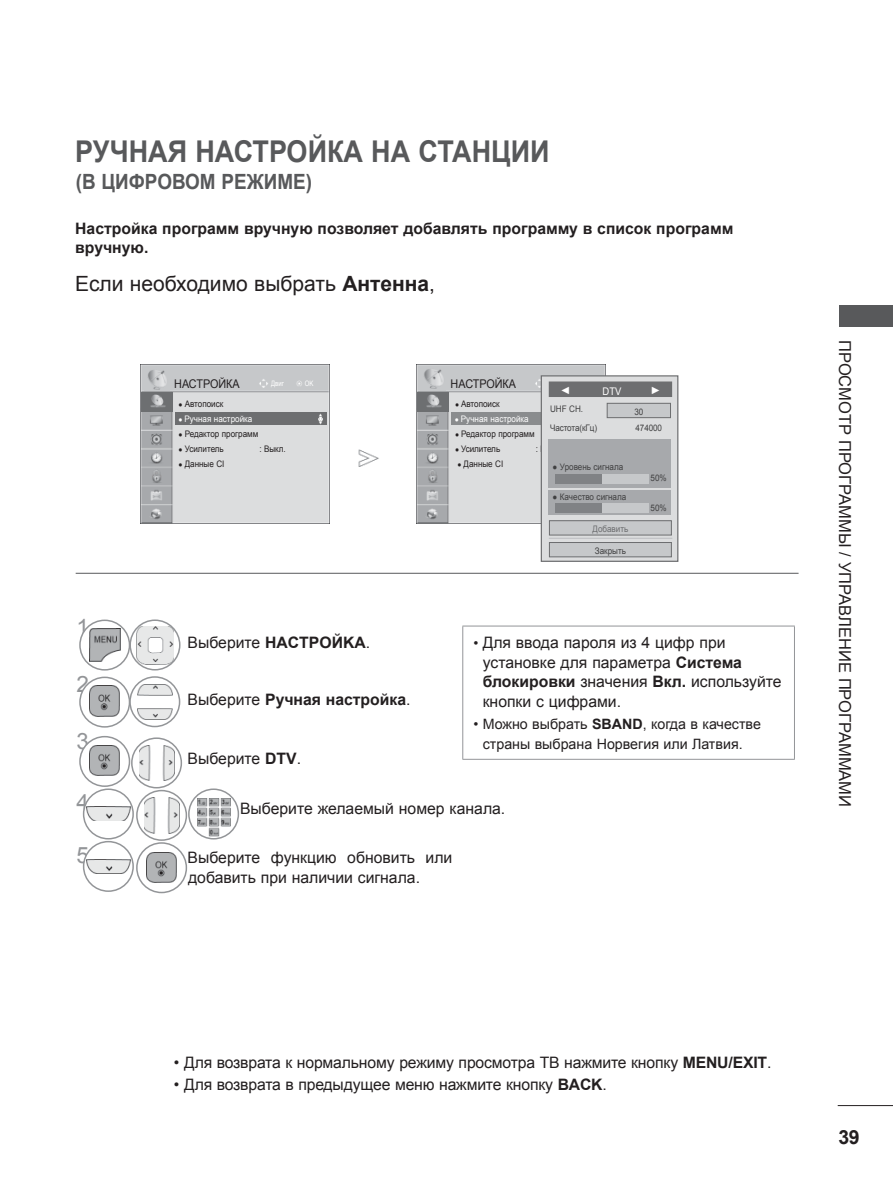
<style>
.page{position:relative;width:893px;height:1191px;background:#fff}
.page>*{position:absolute;margin:0;border:0;box-sizing:border-box;transform-origin:0 0}
.t1{font:700 30px "Arial";color:#58595b;scale:.9 1}
.t2{font:22.5px "Arial";color:#939598}
.t3{font:21px "Arial";color:#231f20}
.t4{font:700 21px "Arial";color:#58595b;scale:.9 1}
.t5{font:700 19.5px "Arial";color:#231f20}
.t6{font:16.5px "Arial";color:#231f20}
.t7{font:15.75px/19.5px "Arial";color:#231f20}
.t8{font:700 15.75px/19.5px "Arial";color:#231f20}
.t9{font:14.25px/19.5px "Arial";color:#231f20}
.t10{font:12px "Arial";color:#231f20;scale:.9 1}
.t11{font:10.5px "Arial";color:#fff;scale:.9 1}
.t12{font:10.5px "Arial";color:#fff}
.t13{font:9px "Arial";letter-spacing:-.005em;color:#231f20;scale:.9 1}
.t14{font:9px "Arial";color:#404041;scale:.9 1}
.t15{font:9px "Arial";color:#fff;scale:.9 1}
.t16{font:9px "Arial";color:#6d6e70;scale:.9 1}
.t17{font:7.5px "Arial";color:#fff;scale:.8 1}
.t18{font:4.5px "Arial";color:#fff;scale:.9 1}
.s1{font-weight:700}
.s2{font-size:7.5px}
.s3{font-weight:400}
.s4{font-size:14.25px}
</style>
<div class="page">
<hr style="left:838px;top:1105px;width:55px;height:1px;background:#231f20">
<div style="left:839px;top:305px;width:54px;height:22px;background:#58595b"></div>
<img style="left:417px;top:365px;width:189px;height:159px">
<div style="left:451px;top:413px;width:152px;height:12px;background:#8a8c8e"></div>
<hr style="left:76px;top:573px;width:723px;height:1px;background:#58595b">
<img style="left:358px;top:449px;width:21px;height:18px">
<img style="left:140px;top:365px;width:189px;height:159px">
<div style="left:175px;top:413px;width:151px;height:12px;background:#6d6e70"></div>
<div style="left:541px;top:376px;width:137px;height:185px;background:#dcddde"></div>
<div style="left:541px;top:375px;width:137px;height:187px;border:1px solid #6d6e70"></div>
<div style="left:549px;top:382px;width:123px;height:14px;background:#6d6e70"></div>
<div style="left:549px;top:382px;width:123px;height:15px;border:1px solid #6d6e70"></div>
<div style="left:607px;top:403px;width:63px;height:15px;background:#c6c8ca"></div>
<div style="left:607px;top:403px;width:64px;height:15px;border:1px solid #6d6e70"></div>
<div style="left:549px;top:542px;width:122px;height:15px;background:#c6c8ca"></div>
<div style="left:549px;top:542px;width:123px;height:15px;border:1px solid #6d6e70"></div>
<div style="left:549px;top:521px;width:122px;height:14px;background:#c6c8ca"></div>
<div style="left:549px;top:520px;width:123px;height:15px;border:1px solid #6d6e70"></div>
<hr style="left:549px;top:538px;width:123px;height:1px;background:#bbbdc0">
<div style="left:548px;top:439px;width:123px;height:48px;background:#a7a9ac"></div>
<div style="left:555px;top:474px;width:93px;height:10px;background:#c6c8ca"></div>
<div style="left:555px;top:474px;width:47px;height:10px;background:#808285"></div>
<div style="left:548px;top:490px;width:123px;height:25px;background:#a7a9ac"></div>
<div style="left:555px;top:503px;width:93px;height:9px;background:#c6c8ca"></div>
<div style="left:555px;top:503px;width:47px;height:9px;background:#808285"></div>
<svg style="left:318px;top:417px;width:5px;height:4px"></svg>
<img style="left:421px;top:367px;width:25px;height:23px">
<img style="left:144px;top:368px;width:25px;height:23px">
<img style="left:141px;top:392px;width:31px;height:19px">
<img style="left:418px;top:392px;width:31px;height:19px">
<hr style="left:462px;top:625px;width:333px;height:1px;background:#939598">
<hr style="left:462px;top:626px;width:1px;height:133px;background:#939598">
<hr style="left:794px;top:626px;width:1px;height:133px;background:#939598">
<hr style="left:462px;top:759px;width:333px;height:1px;background:#939598">
<svg style="left:80px;top:620px;width:49px;height:50px"></svg>
<img style="left:89px;top:628px;width:31px;height:33px">
<div style="left:79px;top:619px;width:51px;height:51px;border:2px solid #939598;border-radius:50%"></div>
<svg style="left:130px;top:620px;width:50px;height:50px"></svg>
<img style="left:136px;top:626px;width:38px;height:38px">
<div style="left:129px;top:619px;width:51px;height:51px;border:2px solid #939598;border-radius:50%"></div>
<svg style="left:80px;top:677px;width:49px;height:50px"></svg>
<img style="left:89px;top:686px;width:30px;height:30px">
<div style="left:79px;top:676px;width:51px;height:51px;border:2px solid #939598;border-radius:50%"></div>
<svg style="left:130px;top:677px;width:50px;height:49px"></svg>
<img style="left:137px;top:684px;width:35px;height:35px">
<div style="left:129px;top:676px;width:51px;height:51px;border:2px solid #939598;border-radius:50%"></div>
<img style="left:139px;top:745px;width:35px;height:36px">
<div style="left:131px;top:737px;width:51px;height:51px;border:2px solid #939598;border-radius:50%"></div>
<img style="left:89px;top:745px;width:30px;height:30px">
<div style="left:79px;top:736px;width:51px;height:51px;border:2px solid #939598;border-radius:50%"></div>
<svg style="left:137px;top:790px;width:49px;height:50px"></svg>
<img style="left:144px;top:797px;width:35px;height:36px">
<div style="left:136px;top:790px;width:51px;height:51px;border:2px solid #939598;border-radius:50%"></div>
<img style="left:86px;top:807px;width:44px;height:14px">
<div style="left:83px;top:788px;width:51px;height:51px;border:2px solid #939598;border-radius:50%"></div>
<img style="left:197px;top:798px;width:33px;height:38px">
<div style="left:188px;top:788px;width:51px;height:51px;border:2px solid #939598;border-radius:50%"></div>
<img style="left:147px;top:852px;width:30px;height:30px">
<div style="left:136px;top:842px;width:51px;height:51px;border:2px solid #939598;border-radius:50%"></div>
<img style="left:86px;top:859px;width:44px;height:14px">
<div style="left:83px;top:841px;width:51px;height:51px;border:2px solid #939598;border-radius:50%"></div>
<h1 class="t1" style="left:75px;top:135px;width:529px">РУЧНАЯ НАСТРОЙКА НА СТАНЦИИ</h1>
<h3 class="t4" style="left:76px;top:170px;width:264px">(В ЦИФРОВОМ РЕЖИМЕ)</h3>
<p class="t8" style="left:75px;top:219px;width:659px">Настройка программ вручную позволяет добавлять программу в список программ вручную.</p>
<h3 class="t3" style="left:75px;top:269px;width:361px">Если необходимо выбрать <span class="s1">Антенна</span>,</h3>
<h2 class="t2" style="left:77px;top:614px;width:14px">1</h2>
<h2 class="t2" style="left:77px;top:671px;width:14px">2</h2>
<h2 class="t2" style="left:77px;top:728px;width:14px">3</h2>
<p class="t10" style="left:174px;top:375px;width:74px">НАСТРОЙКА</p>
<p class="t15" style="left:178px;top:413px;width:84px"><span class="s2">●</span> Ручная настройка</p>
<p class="t17" style="left:271px;top:379px;width:17px">Двиг</p>
<p class="t17" style="left:305px;top:380px;width:12px">OK</p>
<p class="t13" style="left:179px;top:398px;width:51px"><span class="s2">●</span> Автопоиск</p>
<p class="t13" style="left:179px;top:427px;width:90px"><span class="s2">●</span> Редактор программ</p>
<p class="t13" style="left:179px;top:442px;width:52px"><span class="s2">●</span> Усилитель</p>
<p class="t13" style="left:259px;top:443px;width:31px">: Выкл.</p>
<p class="t13" style="left:179px;top:457px;width:52px"><span class="s2">●</span> Данные CI</p>
<p class="t18" style="left:317px;top:417px;width:6px;rotate:-90deg">►</p>
<p class="t18" style="left:324px;top:421px;width:6px;rotate:90deg">►</p>
<p class="t7" style="left:188px;top:632px;width:184px">Выберите <span class="s1">HACTPOЙKA</span>.</p>
<p class="t8" style="left:188px;top:689px;width:224px"><span class="s3">Выберите</span> Ручная настройка<span class="s3">.</span></p>
<p class="t7" style="left:188px;top:748px;width:115px">Выберите <span class="s1">DTV</span>.</p>
<p class="t10" style="left:451px;top:375px;width:74px">НАСТРОЙКА</p>
<p class="t15" style="left:455px;top:413px;width:84px"><span class="s2">●</span> Ручная настройка</p>
<p class="t13" style="left:455px;top:398px;width:51px"><span class="s2">●</span> Автопоиск</p>
<p class="t13" style="left:455px;top:427px;width:90px"><span class="s2">●</span> Редактор программ</p>
<p class="t13" style="left:455px;top:442px;width:52px"><span class="s2">●</span> Усилитель</p>
<p class="t13" style="left:457px;top:457px;width:52px"><span class="s2">●</span> Данные CI</p>
<p class="t12" style="left:560px;top:383px;width:12px">◄</p>
<p class="t11" style="left:603px;top:385px;width:22px">DTV</p>
<p class="t12" style="left:650px;top:383px;width:12px">►</p>
<p class="t14" style="left:550px;top:403px;width:38px">UHF CH.</p>
<p class="t14" style="left:634px;top:407px;width:12px">30</p>
<p class="t14" style="left:550px;top:422px;width:54px">Частота(кГц)</p>
<p class="t14" style="left:635px;top:423px;width:31px">474000</p>
<p class="t14" style="left:552px;top:461px;width:80px">● Уровень сигнала</p>
<p class="t14" style="left:552px;top:490px;width:84px">● Качество сигнала</p>
<p class="t16" style="left:592px;top:523px;width:41px">Добавить</p>
<p class="t14" style="left:595px;top:545px;width:36px">Закрыть</p>
<p class="t14" style="left:651px;top:472px;width:20px">50%</p>
<p class="t14" style="left:651px;top:502px;width:20px">50%</p>
<p class="t7" style="left:483px;top:633px;width:300px;text-indent:-9px"><span class="s4">•</span> Для ввода пароля из 4 цифр при установке для параметра <span class="s1">Система блокировки</span> значения <span class="s1">Вкл.</span> используйте кнопки с цифрами.</p>
<p class="t9" style="left:483px;top:714px;width:280px;text-indent:-9px">• Можно выбрать <span class="s1">SBAND</span>, когда в качестве страны выбрана Норвегия или Латвия.</p>
<h2 class="t2" style="left:77px;top:790px;width:14px">4</h2>
<h2 class="t2" style="left:77px;top:842px;width:14px">5</h2>
<p class="t7" style="left:188px;top:848px;width:266px">Выберите функцию обновить или добавить при наличии сигнала.</p>
<p class="t7" style="left:240px;top:798px;width:267px">Выберите желаемый номер канала.</p>
<p class="t6" style="left:856px;top:340px;width:468px;rotate:90deg">ПРОСМОТР ПРОГРАММЫ / УПРАВЛЕНИЕ ПРОГРАММАМИ</p>
<p class="t7" style="left:174px;top:1052px;width:599px">• Для возврата к нормальному режиму просмотра ТВ нажмите кнопку <span class="s1">MENU/EXIT</span>.</p>
<p class="t7" style="left:174px;top:1075px;width:434px">• Для возврата в предыдущее меню нажмите кнопку <span class="s1">BACK</span>.</p>
<p class="t5" style="left:838px;top:1126px;width:23px">39</p>
</div>
